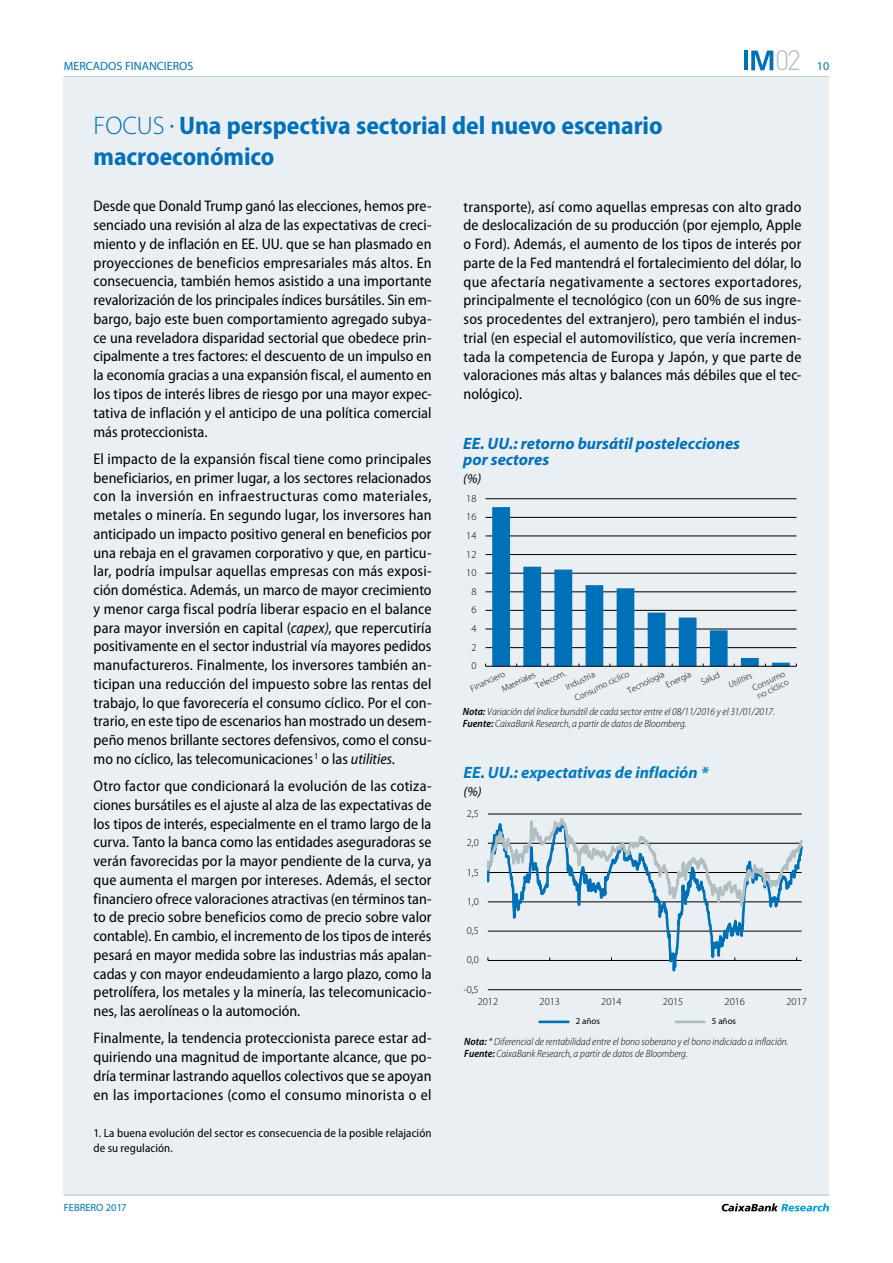
<style>
.page{position:relative;width:893px;height:1263px;background:#fff}
.page>*{position:absolute;margin:0;border:0;box-sizing:border-box;transform-origin:0 0}
.t1{font:300 27.6px "DIN Pro";color:#b2bdc2}
.t2{font:700 semi-condensed 25.5px/30.6px "Myriad Pro";color:#0070ba}
.t3{font:italic 700 16.5px/16.5px "Myriad Pro";color:#0070b9}
.t4{font:italic 700 16.5px "Myriad Pro";color:#007ac2}
.t5{font:semi-condensed 15.3px/18.8px "Myriad Pro";color:#000;text-align:justify}
.t6{font:italic 13.5px "Myriad Pro";color:#000}
.t7{font:semi-condensed 12px/15px "Myriad Pro";letter-spacing:.01em;color:#000}
.t8{font:12px "Myriad Pro";color:#0070ba}
.t9{font:italic 300 semi-condensed 10.5px/11.9px "Myriad Pro";color:#000}
.t10{font:300 10.5px "Myriad Pro";color:#000}
.t11{font:10.5px "Myriad Pro";color:#0070ba}
.t12{font:300 9px/13.6px "Myriad Pro";color:#000}
.t13{font:9px "Myriad Pro";color:#000}
.t14{font:italic 300 9px "Myriad Pro";color:#000}
.s1{font-weight:300;font-stretch:normal}
.s2{font-style:italic}
.s3{font-weight:600}
</style>
<div class="page">
<hr style="left:64px;top:76px;width:765px;height:1px;background:#b2bdc2">
<div style="left:64px;top:77px;width:765px;height:1118px;background:#e9eff3"></div>
<hr style="left:64px;top:1195px;width:765px;height:1px;background:#b2bdc2">
<svg style="left:722px;top:1203px;width:107px;height:8px"></svg>
<svg style="left:751px;top:51px;width:22px;height:19px"></svg>
<svg style="left:744px;top:51px;width:3px;height:19px"></svg>
<hr style="left:486px;top:647px;width:310px;height:1px;background:#000">
<hr style="left:486px;top:629px;width:310px;height:1px;background:#000">
<hr style="left:486px;top:610px;width:310px;height:1px;background:#000">
<hr style="left:486px;top:591px;width:310px;height:1px;background:#000">
<hr style="left:486px;top:573px;width:310px;height:1px;background:#000">
<hr style="left:486px;top:554px;width:310px;height:1px;background:#000">
<hr style="left:486px;top:536px;width:310px;height:1px;background:#000">
<hr style="left:486px;top:517px;width:310px;height:1px;background:#000">
<hr style="left:486px;top:498px;width:310px;height:1px;background:#000">
<svg style="left:492px;top:507px;width:298px;height:159px"></svg>
<hr style="left:486px;top:666px;width:310px;height:1px;background:#000">
<svg style="left:488px;top:813px;width:315px;height:211px"></svg>
<hr style="left:540px;top:1020px;width:28px;height:3px;background:#0070b9">
<hr style="left:676px;top:1020px;width:28px;height:3px;background:#b1bec2">
<h1 class="t1" style="left:775px;top:42px;width:27px">02</h1>
<p class="t8" style="left:64px;top:59px;width:131px">MERCADOS FINANCIEROS</p>
<p class="t8" style="left:817px;top:60px;width:14px">10</p>
<h2 class="t2" style="left:94px;top:110px;width:571px"><span class="s1">FOCUS</span> <sup>•</sup> Una perspectiva sectorial del nuevo escenario macroeconómico</h2>
<p class="t5" style="left:94px;top:197px;width:340px">Desde que Donald Trump ganó las elecciones, hemos pre&shy;senciado una revisión al alza de las expectativas de creci&shy;miento y de inflación en EE. UU. que se han plasmado en proyecciones de beneficios empresariales más altos. En consecuencia, también hemos asistido a una importante revalorización de los principales índices bursátiles. Sin em&shy;bargo, bajo este buen comportamiento agregado subya&shy;ce una reveladora disparidad sectorial que obedece prin&shy;cipalmente a tres factores: el descuento de un impulso en la economía gracias a una expansión fiscal, el aumento en los tipos de interés libres de riesgo por una mayor expec&shy;tativa de inflación y el anticipo de una política comercial más proteccionista.</p>
<p class="t5" style="left:94px;top:450px;width:340px">El impacto de la expansión fiscal tiene como principales beneficiarios, en primer lugar, a los sectores relacionados con la inversión en infraestructuras como materiales, metales o minería. En segundo lugar, los inversores han anticipado un impacto positivo general en beneficios por una rebaja en el gravamen corporativo y que, en particu&shy;lar, podría impulsar aquellas empresas con más exposi&shy;ción doméstica. Además, un marco de mayor crecimiento y menor carga fiscal podría liberar espacio en el balance para mayor inversión en capital (<span class="s2">capex)</span>, que repercutiría positivamente en el sector industrial vía mayores pedidos manufactureros. Finalmente, los inversores también an&shy;ticipan una reducción del impuesto sobre las rentas del trabajo, lo que favorecería el consumo cíclico. Por el con&shy;trario, en este tipo de escenarios han mostrado un desem&shy;peño menos brillante sectores defensivos, como el consu&shy;mo no cíclico, las telecomunicaciones <sup>1</sup> o las <span class="s2">utilities</span>.</p>
<p class="t5" style="left:94px;top:777px;width:340px">Otro factor que condicionará la evolución de las cotiza&shy;ciones bursátiles es el ajuste al alza de las expectativas de los tipos de interés, especialmente en el tramo largo de la curva. Tanto la banca como las entidades aseguradoras se verán favorecidas por la mayor pendiente de la curva, ya que aumenta el margen por intereses. Además, el sector financiero ofrece valoraciones atractivas (en términos tan&shy;to de precio sobre beneficios como de precio sobre valor contable). En cambio, el incremento de los tipos de interés pesará en mayor medida sobre las industrias más apalan&shy;cadas y con mayor endeudamiento a largo plazo, como la petrolífera, los metales y la minería, las telecomunicacio&shy;nes, las aerolíneas o la automoción.</p>
<p class="t5" style="left:94px;top:1029px;width:340px">Finalmente, la tendencia proteccionista parece estar ad&shy;quiriendo una magnitud de importante alcance, que po&shy;dría terminar lastrando aquellos colectivos que se apoyan en las importaciones (como el consumo minorista o el</p>
<p class="t7" style="left:94px;top:1126px;width:339px">1. La buena evolución del sector es consecuencia de la posible relajación de su regulación.</p>
<p class="t11" style="left:64px;top:1202px;width:64px">FEBRERO 2017</p>
<p class="t5" style="left:463px;top:197px;width:340px">transporte), así como aquellas empresas con alto grado de deslocalización de su producción (por ejemplo, Apple o Ford). Además, el aumento de los tipos de interés por parte de la Fed mantendrá el fortalecimiento del dólar, lo que afectaría negativamente a sectores exportadores, principalmente el tecnológico (con un 60% de sus ingre&shy;sos procedentes del extranjero), pero también el indus&shy;trial (en especial el automovilístico, que vería incremen&shy;tada la competencia de Europa y Japón, y que parte de valoraciones más altas y balances más débiles que el tec&shy;nológico).</p>
<p class="t3" style="left:463px;top:435px;width:278px">EE. UU.: retorno bursátil postelecciones por sectores</p>
<p class="t6" style="left:463px;top:470px;width:20px">(%)</p>
<p class="t10" style="left:466px;top:492px;width:12px">18</p>
<p class="t10" style="left:466px;top:511px;width:12px">16</p>
<p class="t10" style="left:466px;top:530px;width:12px">14</p>
<p class="t10" style="left:466px;top:548px;width:12px">12</p>
<p class="t10" style="left:466px;top:567px;width:12px">10</p>
<p class="t10" style="left:471px;top:585px;width:7px">8</p>
<p class="t10" style="left:471px;top:604px;width:7px">6</p>
<p class="t10" style="left:471px;top:623px;width:7px">4</p>
<p class="t10" style="left:471px;top:641px;width:7px">2</p>
<p class="t10" style="left:471px;top:660px;width:7px">0</p>
<p class="t12" style="left:659px;top:670px;width:28px;line-height:10.8px;text-indent:-37px;rotate:-25deg">Tecnología<br>Energía</p>
<p class="t12" style="left:699px;top:676px;width:21px;rotate:-25deg">Salud</p>
<p class="t14" style="left:727px;top:681px;width:26px;rotate:-25deg">Utilities</p>
<p class="t12" style="left:751px;top:684px;width:37px;line-height:9px;rotate:-25deg">Consumo no cíclico</p>
<p class="t12" style="left:493px;top:671px;width:38px;text-indent:-28px;rotate:-25deg">Financiero<br>Materiales</p>
<p class="t12" style="left:533px;top:680px;width:34px;rotate:-25deg">Telecom.</p>
<p class="t12" style="left:563px;top:681px;width:33px;rotate:-25deg">Industria</p>
<p class="t12" style="left:572px;top:692px;width:61px;rotate:-25deg">Consumo cíclico</p>
<p class="t9" style="left:463px;top:706px;width:314px"><span class="s3">Nota:</span> Variación del índice bursátil de cada sector entre el 08/11/2016 y el 31/01/2017.<br><span class="s3">Fuente:</span> CaixaBank Research, a partir de datos de Bloomberg.</p>
<p class="t4" style="left:464px;top:763px;width:246px">EE. UU.: expectativas de inflación *</p>
<p class="t6" style="left:464px;top:784px;width:20px">(%)</p>
<p class="t10" style="left:467px;top:808px;width:14px">2,5</p>
<p class="t10" style="left:467px;top:837px;width:14px">2,0</p>
<p class="t10" style="left:467px;top:866px;width:14px">1,5</p>
<p class="t10" style="left:467px;top:895px;width:14px">1,0</p>
<p class="t10" style="left:467px;top:925px;width:14px">0,5</p>
<p class="t10" style="left:467px;top:954px;width:14px">0,0</p>
<p class="t10" style="left:464px;top:983px;width:17px">-0,5</p>
<p class="t10" style="left:478px;top:996px;width:22px">2012</p>
<p class="t10" style="left:540px;top:996px;width:22px">2013</p>
<p class="t10" style="left:601px;top:996px;width:22px">2014</p>
<p class="t10" style="left:663px;top:996px;width:22px">2015</p>
<p class="t10" style="left:725px;top:996px;width:22px">2016</p>
<p class="t10" style="left:786px;top:996px;width:22px">2017</p>
<p class="t13" style="left:576px;top:1016px;width:26px">2 años</p>
<p class="t13" style="left:712px;top:1016px;width:26px">5 años</p>
<p class="t9" style="left:464px;top:1035px;width:326px"><span class="s3">Nota:</span> * Diferencial de rentabilidad entre el bono soberano y el bono indiciado a inflación.<br><span class="s3">Fuente:</span> CaixaBank Research, a partir de datos de Bloomberg.</p>
</div>
